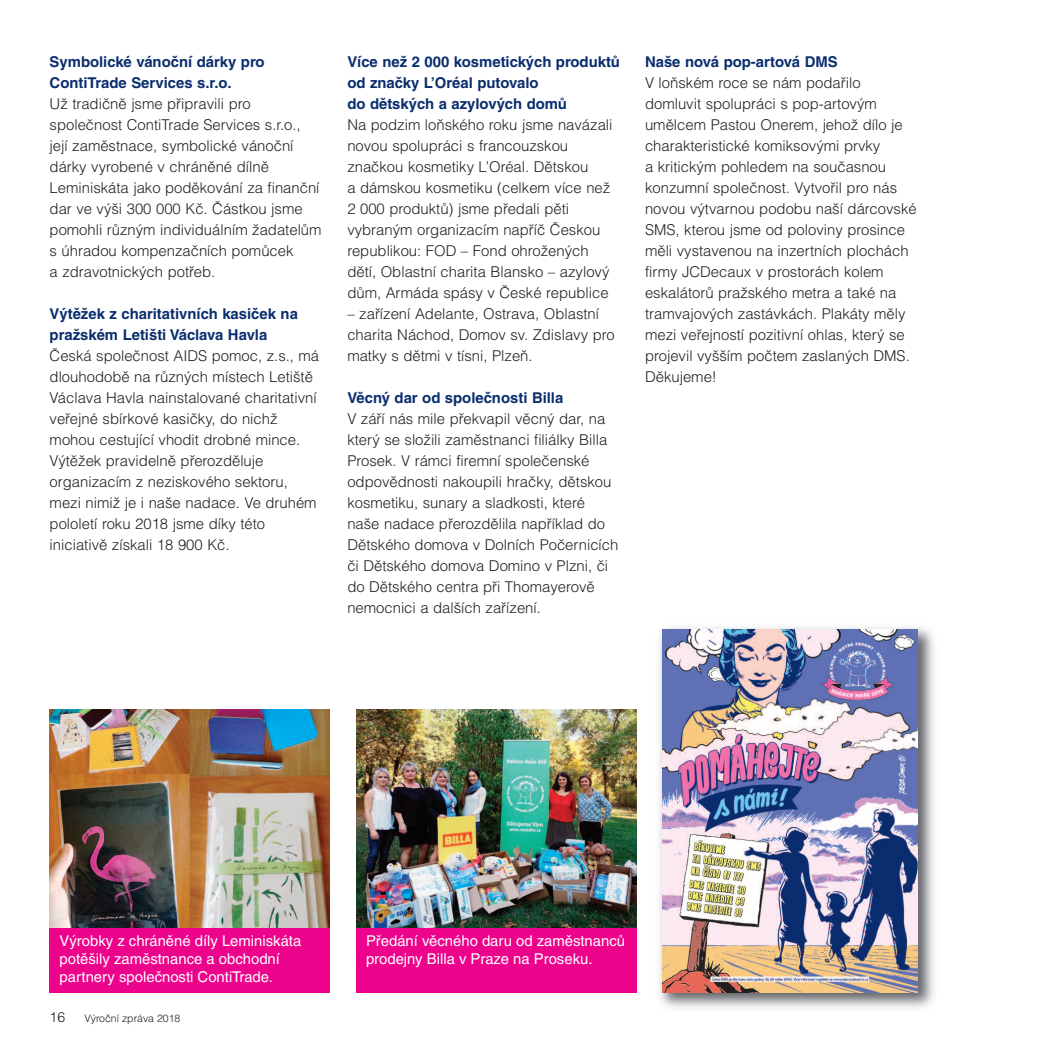
<style>
.page{position:relative;width:1042px;height:1042px;background:#fff}
.page>*{position:absolute;margin:0;border:0;box-sizing:border-box;transform-origin:0 0}
.t1{font:300 14.88px/21px "Helvetica CE";color:#231f20}
.t2{font:700 14.88px/21px "Helvetica CE";color:#0a2d6e}
.t3{font:14.88px/17.8px "Helvetica CE";color:#fff}
.t4{font:300 14px "Helvetica CE";color:#231f20}
.t5{font:300 10.5px "Helvetica CE";color:#231f20}
</style>
<div class="page">
<img style="left:50px;top:709px;width:280px;height:219px">
<img style="left:659px;top:627px;width:275px;height:381px">
<img style="left:662px;top:629px;width:256px;height:363px">
<div style="left:50px;top:928px;width:280px;height:64px;background:#ed028c"></div>
<img style="left:356px;top:709px;width:280px;height:219px">
<div style="left:356px;top:928px;width:280px;height:64px;background:#ed028c"></div>
<p class="t2" style="left:50px;top:53px;width:216px">Symbolické vánoční dárky pro<br>ContiTrade Services s.r.o.</p>
<p class="t1" style="left:50px;top:93px;width:273px">Už tradičně jsme připravili pro společnost ContiTrade Services s.r.o., její zaměstnace, symbolické vánoční dárky vyrobené v chráněné dílně Leminiskáta jako poděkování za finanční dar ve výši 300 000 Kč. Částkou jsme pomohli různým individuálním žadatelům s úhradou kompenzačních pomůcek<br>a zdravotnických potřeb.</p>
<p class="t2" style="left:50px;top:305px;width:250px">Výtěžek z charitativních kasiček na pražském Letišti Václava Havla</p>
<p class="t1" style="left:50px;top:345px;width:271px">Česká společnost AIDS pomoc, z.s., má dlouhodobě na různých místech Letiště Václava Havla nainstalované charitativní veřejné sbírkové kasičky, do nichž mohou cestující vhodit drobné mince.<br>Výtěžek pravidelně přerozděluje organizacím z neziskového sektoru, mezi nimiž je i naše nadace. Ve druhém pololetí roku 2018 jsme díky této iniciativě získali 18 900 Kč.</p>
<p class="t2" style="left:347px;top:53px;width:274px">Více než 2 000 kosmetických produktů od značky L’Oréal putovalo<br>do dětských a azylových domů</p>
<p class="t1" style="left:347px;top:114px;width:267px">Na podzim loňského roku jsme navázali novou spolupráci s francouzskou značkou kosmetiky L’Oréal. Dětskou<br>a dámskou kosmetiku (celkem více než 2 000 produktů) jsme předali pěti vybraným organizacím napříč Českou republikou: FOD – Fond ohrožených dětí, Oblastní charita Blansko – azylový dům, Armáda spásy v České republice</p>
<p class="t1" style="left:347px;top:303px;width:269px">– zařízení Adelante, Ostrava, Oblastní charita Náchod, Domov sv. Zdislavy pro matky s dětmi v tísni, Plzeň.</p>
<p class="t2" style="left:347px;top:389px;width:217px">Věcný dar od společnosti Billa</p>
<p class="t1" style="left:347px;top:408px;width:273px">V září nás mile překvapil věcný dar, na který se složili zaměstnanci filiálky Billa Prosek. V rámci firemní společenské odpovědnosti nakoupili hračky, dětskou kosmetiku, sunary a sladkosti, které naše nadace přerozdělila například do Dětského domova v Dolních Počernicích či Dětského domova Domino v Plzni, či do Dětského centra při Thomayerově nemocnici a dalších zařízení.</p>
<p class="t2" style="left:645px;top:53px;width:194px">Naše nová pop-artová DMS</p>
<p class="t1" style="left:645px;top:72px;width:273px">V loňském roce se nám podařilo domluvit spolupráci s pop-artovým umělcem Pastou Onerem, jehož dílo je charakteristické komiksovými prvky<br>a kritickým pohledem na současnou konzumní společnost. Vytvořil pro nás novou výtvarnou podobu naší dárcovské SMS, kterou jsme od poloviny prosince měli vystavenou na inzertních plochách firmy JCDecaux v prostorách kolem eskalátorů pražského metra a také na tramvajových zastávkách. Plakáty měly mezi veřejností pozitivní ohlas, který se projevil vyšším počtem zaslaných DMS.<br>Děkujeme!</p>
<p class="t3" style="left:60px;top:933px;width:243px">Výrobky z chráněné díly Leminiskáta potěšily zaměstnance a obchodní partnery společnosti ContiTrade.</p>
<p class="t3" style="left:366px;top:933px;width:261px">Předání věcného daru od zaměstnanců prodejny Billa v Praze na Proseku.</p>
<p class="t4" style="left:50px;top:1009px;width:17px">16</p>
<p class="t5" style="left:85px;top:1012px;width:97px">Výroční zpráva 2018</p>
</div>
